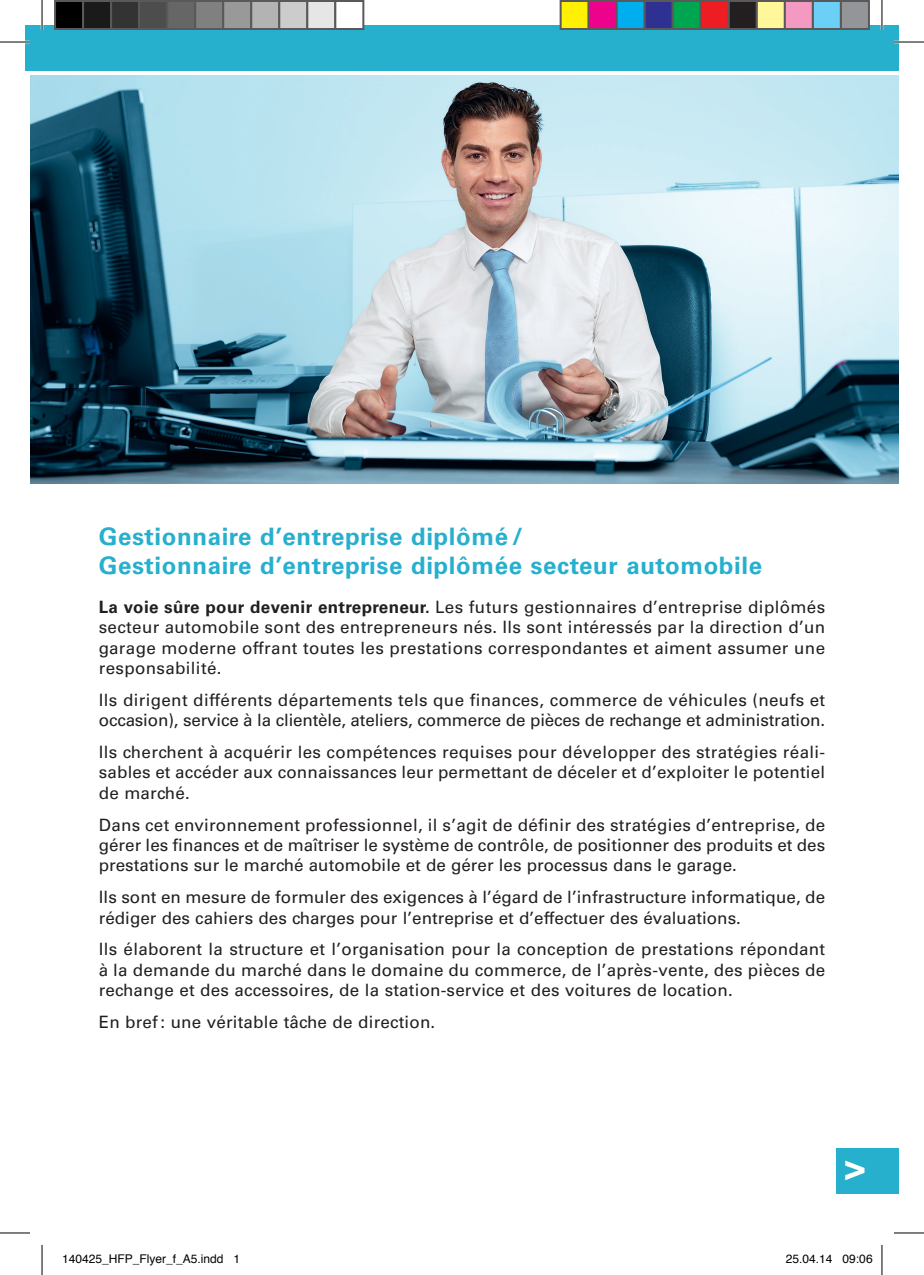
<style>
.page{position:relative;width:924px;height:1275px;background:#fff}
.page>*{position:absolute;margin:0;border:0;box-sizing:border-box;transform-origin:0 0}
.t1{font:700 36px "Univers LT Std";color:#fff}
.t2{font:700 24px/28.8px "Univers LT Std";letter-spacing:.025em;color:#27afce}
.t3{font:17px/20.4px "Univers LT Std";letter-spacing:.005em;color:#231f20;text-align:justify}
.t4{font:12px "Helvetica";color:#000}
.s1{font-weight:700}
</style>
<div class="page">
<img style="left:31px;top:76px;width:867px;height:408px">
<div style="left:25px;top:25px;width:873px;height:45px;background:#27afce"></div>
<div style="left:836px;top:1148px;width:62px;height:45px;background:#27afce"></div>
<hr style="left:0;top:41px;width:30px;height:2px;background:#fff">
<hr style="left:893px;top:41px;width:30px;height:2px;background:#fff">
<hr style="left:41px;top:0;width:2px;height:30px;background:#fff">
<hr style="left:880px;top:0;width:2px;height:30px;background:#fff">
<hr style="left:0;top:42px;width:30px;height:1px;background:#000">
<hr style="left:893px;top:42px;width:30px;height:1px;background:#000">
<hr style="left:0;top:1232px;width:30px;height:1px;background:#000">
<hr style="left:893px;top:1232px;width:30px;height:1px;background:#000">
<hr style="left:42px;top:0;width:1px;height:30px;background:#000">
<hr style="left:42px;top:1245px;width:1px;height:30px;background:#000">
<hr style="left:881px;top:0;width:1px;height:30px;background:#000">
<hr style="left:881px;top:1245px;width:1px;height:30px;background:#000">
<div style="left:55px;top:1px;width:28px;height:28px;background:#000"></div>
<div style="left:54px;top:0;width:30px;height:30px;border:2px solid #595959"></div>
<div style="left:83px;top:1px;width:28px;height:28px;background:#1a1a1a"></div>
<div style="left:82px;top:0;width:30px;height:30px;border:2px solid #595959"></div>
<div style="left:111px;top:1px;width:28px;height:28px;background:#333"></div>
<div style="left:110px;top:0;width:30px;height:30px;border:2px solid #595959"></div>
<div style="left:139px;top:1px;width:28px;height:28px;background:#4d4d4d"></div>
<div style="left:138px;top:0;width:30px;height:30px;border:2px solid #595959"></div>
<div style="left:167px;top:1px;width:28px;height:28px;background:#666"></div>
<div style="left:166px;top:0;width:30px;height:30px;border:2px solid #595959"></div>
<div style="left:195px;top:1px;width:28px;height:28px;background:#808080"></div>
<div style="left:194px;top:0;width:30px;height:30px;border:2px solid #595959"></div>
<div style="left:223px;top:1px;width:28px;height:28px;background:#999"></div>
<div style="left:222px;top:0;width:30px;height:30px;border:2px solid #595959"></div>
<div style="left:251px;top:1px;width:28px;height:28px;background:#b3b3b3"></div>
<div style="left:250px;top:0;width:30px;height:30px;border:2px solid #595959"></div>
<div style="left:279px;top:1px;width:28px;height:28px;background:#ccc"></div>
<div style="left:278px;top:0;width:30px;height:30px;border:2px solid #595959"></div>
<div style="left:307px;top:1px;width:28px;height:28px;background:#e6e6e6"></div>
<div style="left:306px;top:0;width:30px;height:30px;border:2px solid #595959"></div>
<div style="left:335px;top:1px;width:28px;height:28px;background:#fff"></div>
<div style="left:334px;top:0;width:30px;height:30px;border:2px solid #595959"></div>
<div style="left:560px;top:1px;width:28px;height:28px;background:#fff101"></div>
<div style="left:559px;top:0;width:30px;height:30px;border:2px solid #595959"></div>
<div style="left:588px;top:1px;width:28px;height:28px;background:#ed028c"></div>
<div style="left:587px;top:0;width:30px;height:30px;border:2px solid #595959"></div>
<div style="left:616px;top:1px;width:28px;height:28px;background:#00aeef"></div>
<div style="left:615px;top:0;width:30px;height:30px;border:2px solid #595959"></div>
<div style="left:644px;top:1px;width:28px;height:28px;background:#2e3092"></div>
<div style="left:643px;top:0;width:30px;height:30px;border:2px solid #595959"></div>
<div style="left:672px;top:1px;width:28px;height:28px;background:#00a54f"></div>
<div style="left:671px;top:0;width:30px;height:30px;border:2px solid #595959"></div>
<div style="left:700px;top:1px;width:28px;height:28px;background:#ee1d23"></div>
<div style="left:699px;top:0;width:30px;height:30px;border:2px solid #595959"></div>
<div style="left:728px;top:1px;width:28px;height:28px;background:#231f20"></div>
<div style="left:727px;top:0;width:30px;height:30px;border:2px solid #595959"></div>
<div style="left:756px;top:1px;width:28px;height:28px;background:#fff79a"></div>
<div style="left:755px;top:0;width:30px;height:30px;border:2px solid #595959"></div>
<div style="left:784px;top:1px;width:28px;height:28px;background:#f499c2"></div>
<div style="left:783px;top:0;width:30px;height:30px;border:2px solid #595959"></div>
<div style="left:812px;top:1px;width:28px;height:28px;background:#6bcff6"></div>
<div style="left:811px;top:0;width:30px;height:30px;border:2px solid #595959"></div>
<div style="left:840px;top:1px;width:28px;height:28px;background:#939598"></div>
<div style="left:839px;top:0;width:30px;height:30px;border:2px solid #595959"></div>
<h2 class="t2" style="left:99px;top:522px;width:664px">Gestionnaire d’entreprise diplômé /<br>Gestionnaire d’entreprise diplômée secteur automobile</h2>
<p class="t3" style="left:99px;top:597px;width:727px"><span class="s1">La voie sûre pour devenir entrepreneur.</span> Les futurs gestionnaires d’entreprise diplômés secteur automobile sont des entrepreneurs nés. Ils sont intéressés par la direction d’un garage moderne offrant toutes les prestations correspondantes et aiment assumer une responsabilité.</p>
<p class="t3" style="left:99px;top:690px;width:727px">Ils dirigent différents départements tels que finances, commerce de véhicules (neufs et occasion), service à la clientèle, ateliers, commerce de pièces de rechange et administration.</p>
<p class="t3" style="left:99px;top:742px;width:727px">Ils cherchent à acquérir les compétences requises pour développer des stratégies réali&shy;sables et accéder aux connaissances leur permettant de déceler et d’exploiter le potentiel de marché.</p>
<p class="t3" style="left:99px;top:814px;width:727px">Dans cet environnement professionnel, il s’agit de définir des stratégies d’entreprise, de gérer les finances et de maîtriser le système de contrôle, de positionner des produits et des prestations sur le marché automobile et de gérer les processus dans le garage.</p>
<p class="t3" style="left:99px;top:887px;width:727px">Ils sont en mesure de formuler des exigences à l’égard de l’infrastructure informatique, de rédiger des cahiers des charges pour l’entreprise et d’effectuer des évaluations.</p>
<p class="t3" style="left:99px;top:939px;width:727px">Ils élaborent la structure et l’organisation pour la conception de prestations répondant à la demande du marché dans le domaine du commerce, de l’après-vente, des pièces de rechange et des accessoires, de la station-service et des voitures de location.</p>
<p class="t3" style="left:99px;top:1011px;width:338px">En bref: une véritable tâche de direction.</p>
<h1 class="t1" style="left:844px;top:1146px;width:23px">&gt;</h1>
<p class="t4" style="left:62px;top:1249px;width:180px">140425_HFP_Flyer_f_A5.indd 1</p>
<p class="t4" style="left:785px;top:1249px;width:88px">25.04.14 09:06</p>
</div>
